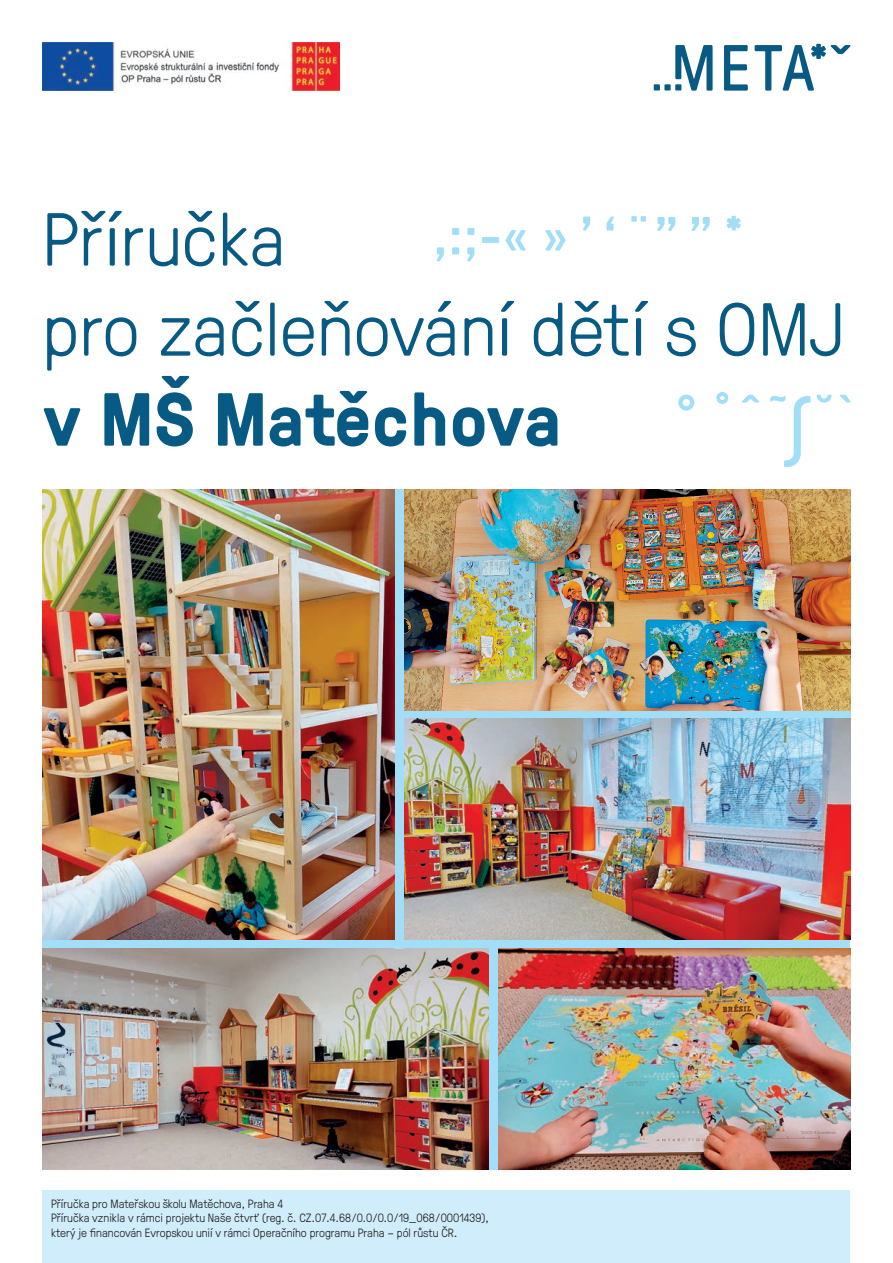
<style>
.page{position:relative;width:893px;height:1263px;background:#fff}
.page>*{position:absolute;margin:0;border:0;box-sizing:border-box;transform-origin:0 0}
.t1{font:300 75px/90px "GT Pressura";letter-spacing:.005em;color:#065a83}
.t2{font:700 75px "GT Pressura";letter-spacing:.005em;color:#065a83}
.t3{font:300 12px/14.4px "GT Pressura";color:#231f20}
</style>
<div class="page">
<div style="left:43px;top:1191px;width:807px;height:72px;background:#d0edfb"></div>
<img style="left:43px;top:43px;width:297px;height:47px">
<svg style="left:724px;top:45px;width:24px;height:46px"></svg>
<svg style="left:755px;top:44px;width:95px;height:47px"></svg>
<svg style="left:654px;top:45px;width:59px;height:46px"></svg>
<img style="left:43px;top:489px;width:352px;height:451px">
<svg style="left:631px;top:216px;width:15px;height:6px"></svg>
<svg style="left:607px;top:217px;width:7px;height:14px"></svg>
<svg style="left:583px;top:217px;width:7px;height:14px"></svg>
<svg style="left:545px;top:230px;width:21px;height:21px"></svg>
<svg style="left:505px;top:230px;width:21px;height:21px"></svg>
<div style="left:482px;top:237px;width:17px;height:6px;background:#a2def8"></div>
<div style="left:467px;top:228px;width:7px;height:7px;background:#a2def8"></div>
<svg style="left:467px;top:247px;width:7px;height:14px"></svg>
<div style="left:452px;top:247px;width:7px;height:7px;background:#a2def8"></div>
<div style="left:452px;top:228px;width:7px;height:7px;background:#a2def8"></div>
<svg style="left:436px;top:247px;width:8px;height:14px"></svg>
<svg style="left:840px;top:395px;width:11px;height:8px"></svg>
<svg style="left:817px;top:395px;width:14px;height:8px"></svg>
<svg style="left:770px;top:395px;width:41px;height:72px"></svg>
<svg style="left:742px;top:395px;width:17px;height:8px"></svg>
<svg style="left:716px;top:392px;width:12px;height:12px"></svg>
<svg style="left:678px;top:395px;width:16px;height:16px"></svg>
<svg style="left:726px;top:216px;width:15px;height:14px"></svg>
<svg style="left:691px;top:217px;width:19px;height:14px"></svg>
<svg style="left:657px;top:217px;width:18px;height:14px"></svg>
<div style="left:395px;top:710px;width:455px;height:9px;background:#a2def8"></div>
<div style="left:43px;top:940px;width:807px;height:8px;background:#a2def8"></div>
<img style="left:404px;top:489px;width:446px;height:221px">
<img style="left:404px;top:719px;width:446px;height:221px">
<img style="left:43px;top:948px;width:446px;height:221px">
<img style="left:497px;top:948px;width:353px;height:221px">
<div style="left:395px;top:489px;width:9px;height:459px;background:#a2def8"></div>
<div style="left:489px;top:940px;width:8px;height:229px;background:#a2def8"></div>
<h1 class="t1" style="left:43px;top:202px;width:803px">Příručka<br>pro začleňování dětí s OMJ</h1>
<h1 class="t2" style="left:43px;top:393px;width:521px">v MŠ Matěchova</h1>
<p class="t3" style="left:51px;top:1197px;width:439px">Příručka pro Mateřskou školu Matěchova, Praha 4<br>Příručka vznikla v rámci projektu Naše čtvrť (reg. č. CZ.07.4.68/0.0/0.0/19_068/0001439), který je financován Evropskou unií v rámci Operačního programu Praha – pól růstu ČR.</p>
</div>
